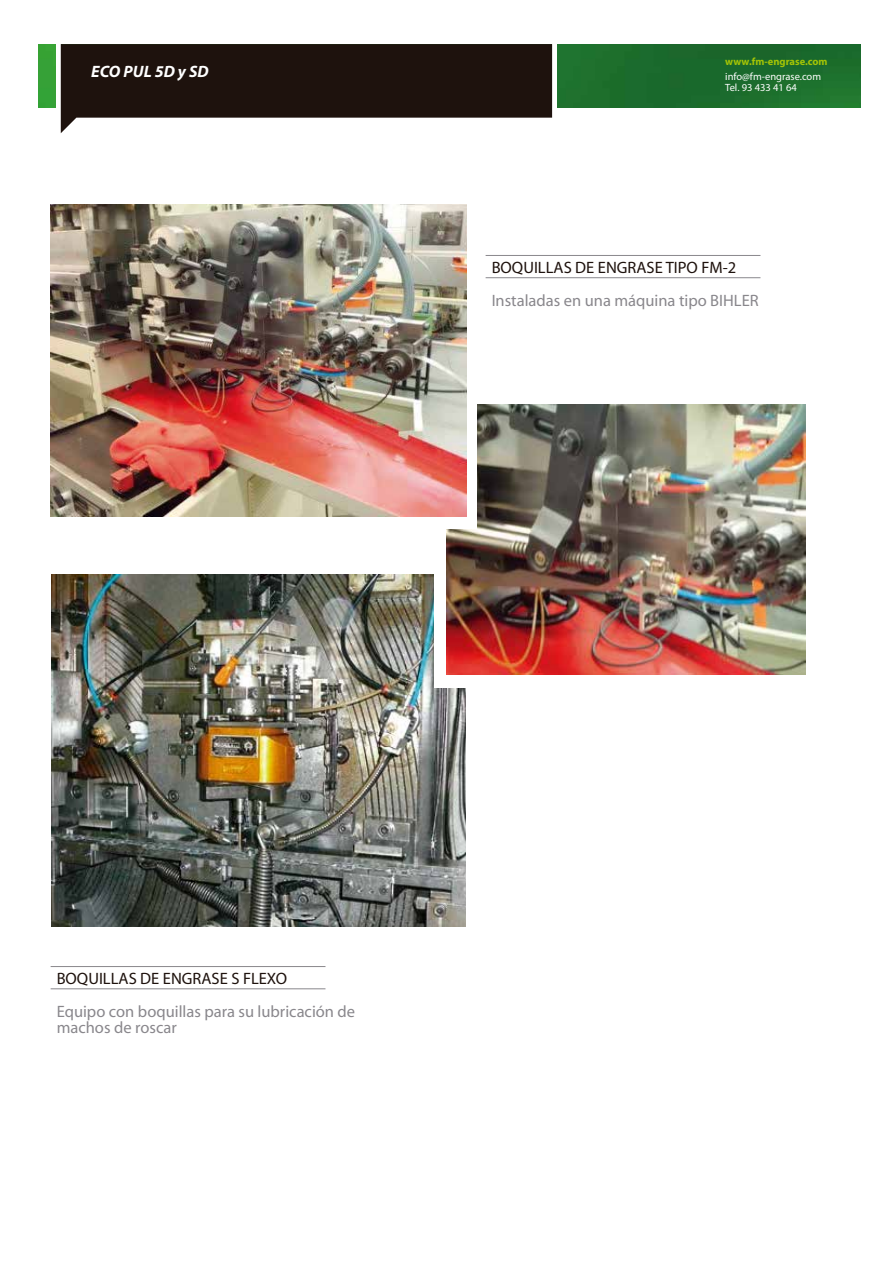
<style>
.page{position:relative;width:893px;height:1263px;background:#fff}
.page>*{position:absolute;margin:0;border:0;box-sizing:border-box;transform-origin:0 0}
.t1{font:16.5px/16.5px "Myriad";color:#89878c}
.t2{font:16.5px "Myriad";color:#1e120d}
.t3{font:italic 700 16.5px "Myriad";color:#fff}
.t4{font:10.5px/10.5px "Myriad Pro";color:#fff}
.t5{font:700 10.5px "Myriad Pro";color:#a4c405}
</style>
<div class="page">
<img style="left:52px;top:574px;width:414px;height:352px">
<div style="left:434px;top:373px;width:404px;height:314px;background:#fff"></div>
<img style="left:446px;top:405px;width:359px;height:269px">
<div style="left:29px;top:187px;width:448px;height:341px;background:#fff"></div>
<img style="left:51px;top:205px;width:415px;height:312px">
<img style="left:39px;top:44px;width:821px;height:63px">
<svg style="left:552px;top:44px;width:4px;height:74px"></svg>
<div style="left:56px;top:40px;width:5px;height:78px;background:#fff"></div>
<svg style="left:61px;top:44px;width:491px;height:89px"></svg>
<hr style="left:486px;top:255px;width:274px;height:1px;background:#89878c">
<hr style="left:486px;top:277px;width:274px;height:1px;background:#89878c">
<hr style="left:51px;top:966px;width:274px;height:1px;background:#89878c">
<hr style="left:51px;top:988px;width:274px;height:1px;background:#89878c">
<p class="t3" style="left:91px;top:63px;width:119px">ECO PUL 5D y SD</p>
<p class="t5" style="left:725px;top:55px;width:104px">www.fm-engrase.com</p>
<p class="t4" style="left:725px;top:71px;width:97px">info@fm-engrase.com<br>Tel. 93 433 41 64</p>
<p class="t2" style="left:492px;top:259px;width:246px">BOQUILLAS DE ENGRASE TIPO FM-2</p>
<p class="t1" style="left:492px;top:293px;width:269px">Instaladas en una máquina tipo BIHLER</p>
<p class="t2" style="left:57px;top:970px;width:232px">BOQUILLAS DE ENGRASE S FLEXO</p>
<p class="t1" style="left:57px;top:1004px;width:300px">Equipo con boquillas para su lubricación de machos de roscar</p>
</div>
